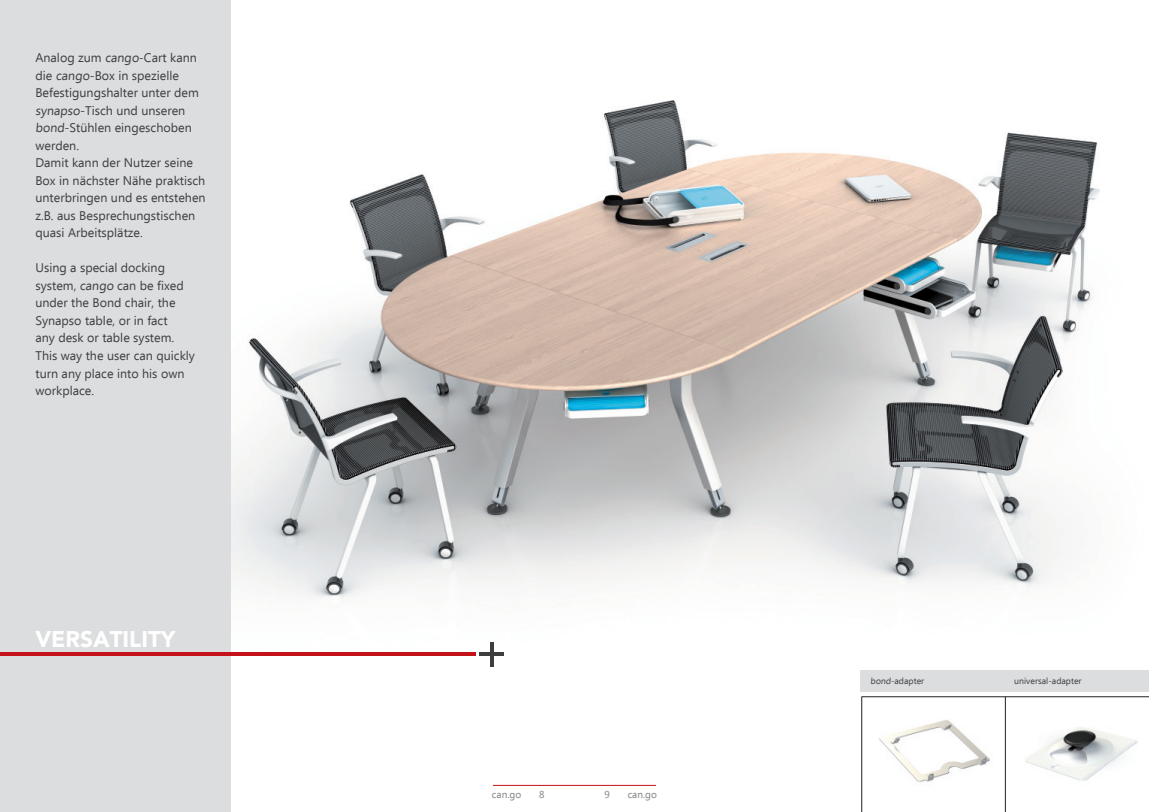
<style>
.page{position:relative;width:1149px;height:812px;background:#fff}
.page>*{position:absolute;margin:0;border:0;box-sizing:border-box;transform-origin:0 0}
.t1{font:900 22.5px "Avenir LT";color:#fff}
.t2{font:12.5px/17.5px "Ebrima";color:#3e3e3f}
.t3{font:10px "Ebrima";color:#808285}
.t4{font:8.75px "Ebrima";color:#3e3e3f}
</style>
<div class="page">
<img style="left:230px;top:0;width:918px;height:717px">
<div style="left:0;top:0;width:230px;height:811px;background:#dcdddf"></div>
<hr style="left:0;top:652px;width:476px;height:4px;background:#c4121a">
<hr style="left:479px;top:652px;width:25px;height:4px;background:#3e3e3f">
<hr style="left:490px;top:641px;width:3px;height:25px;background:#3e3e3f">
<div style="left:860px;top:670px;width:288px;height:21px;background:#dcdddf"></div>
<div style="left:1005px;top:696px;width:143px;height:115px;background:#fff"></div>
<img style="left:1025px;top:727px;width:111px;height:54px">
<div style="left:861px;top:696px;width:144px;height:115px;background:#fff"></div>
<img style="left:879px;top:719px;width:111px;height:64px">
<hr style="left:861px;top:696px;width:287px;height:1px;background:#231f20">
<hr style="left:861px;top:696px;width:1px;height:115px;background:#231f20">
<hr style="left:1004px;top:696px;width:1px;height:115px;background:#231f20">
<hr style="left:493px;top:785px;width:163px;height:1px;background:#c4121a">
<p class="t2" style="left:35px;top:50px;width:172px">Analog zum cango-Cart kann die cango-Box in spezielle<br>Befestigungshalter unter dem synapso-Tisch und unseren bond-Stühlen eingeschoben werden.<br>Damit kann der Nutzer seine<br>Box in nächster Nähe praktisch unterbringen und es entstehen z.B. aus Besprechungstischen quasi Arbeitsplätze.</p>
<p class="t2" style="left:35px;top:260px;width:161px">Using a special docking system, cango can be fixed under the Bond chair, the<br>Synapso table, or in fact<br>any desk or table system.<br>This way the user can quickly turn any place into his own workplace.</p>
<h1 class="t1" style="left:35px;top:625px;width:141px">VERSATILITY</h1>
<p class="t3" style="left:492px;top:787px;width:31px">can.go</p>
<p class="t3" style="left:539px;top:787px;width:7px">8</p>
<p class="t3" style="left:604px;top:787px;width:7px">9</p>
<p class="t3" style="left:627px;top:787px;width:31px">can.go</p>
<p class="t4" style="left:870px;top:674px;width:55px">bond-adapter</p>
<p class="t4" style="left:1013px;top:674px;width:69px">universal-adapter</p>
</div>
